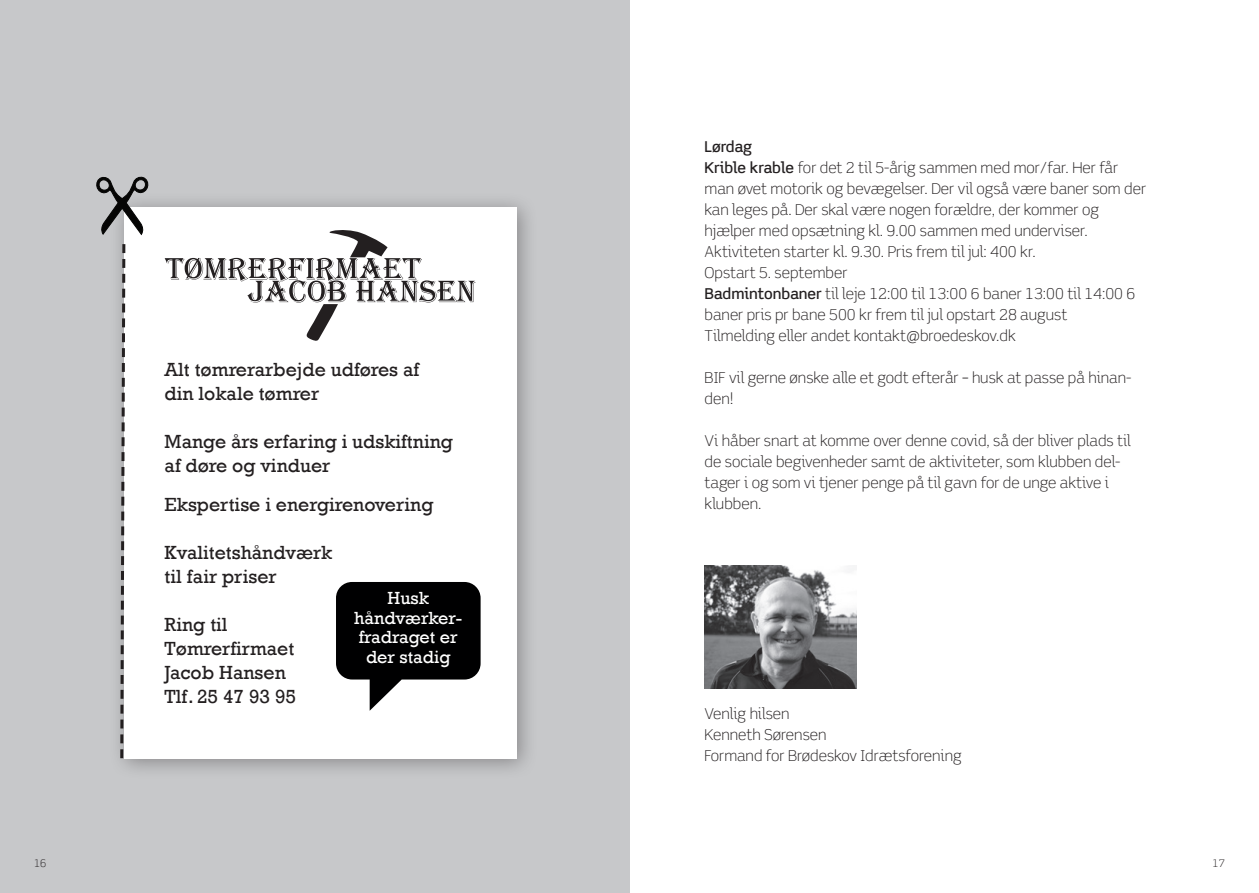
<style>
.page{position:relative;width:1259px;height:893px;background:#fff}
.page>*{position:absolute;margin:0;border:0;box-sizing:border-box;transform-origin:0 0}
.Brød{font:19.5px/24px "Rockwell";color:#231f20}
.Brød-2{font:18px/19.5px "Rockwell";color:#fff;text-align:center}
.Brød-3{font:300 15px/21px "Scene Alt";color:#231f20}
.Underrubrik{font:500 15px "Scene Alt";color:#231f20}
.t1{font:300 10.5px "Scene Alt";color:#231f20}
.s1{font-weight:500}
</style>
<div class="page">
<div style="left:0;top:0;width:629px;height:893px;background:#c7c8ca"></div>
<div style="left:108px;top:192px;width:430px;height:588px;background:#231f20;opacity:.39"></div>
<div style="left:124px;top:207px;width:393px;height:551px;background:#fff"></div>
<svg style="left:165px;top:230px;width:311px;height:111px"></svg>
<svg style="left:96px;top:176px;width:53px;height:59px"></svg>
<svg style="left:119px;top:241px;width:8px;height:520px"></svg>
<svg style="left:336px;top:582px;width:144px;height:129px"></svg>
<img style="left:704px;top:565px;width:152px;height:124px">
<p class="Brød" style="left:165px;top:358px;width:256px">Alt tømrerarbejde udføres af din lokale tømrer</p>
<p class="Brød" style="left:165px;top:430px;width:290px">Mange års erfaring i udskiftning af døre og vinduer</p>
<p class="Brød" style="left:165px;top:493px;width:270px">Ekspertise i energirenovering</p>
<p class="Brød" style="left:165px;top:541px;width:169px">Kvalitetshåndværk til fair priser</p>
<p class="Brød" style="left:165px;top:613px;width:64px">Ring til</p>
<p class="Brød" style="left:165px;top:637px;width:131px">Tømrerfirmaet<br>Jacob Hansen</p>
<p class="Brød" style="left:165px;top:685px;width:133px">Tlf. 25 47 93 95</p>
<p class="Brød-2" style="left:387px;top:589px;width:43px">Husk</p>
<p class="Brød-2" style="left:354px;top:608px;width:110px">håndværker-</p>
<p class="Brød-2" style="left:359px;top:628px;width:100px">fradraget er der stadig</p>
<p class="Underrubrik" style="left:704px;top:137px;width:49px">Lørdag</p>
<p class="Brød-3" style="left:704px;top:157px;width:443px"><span class="s1">Krible krable</span> for det 2 til 5-årig sammen med mor/far. Her får man øvet motorik og bevægelser. Der vil også være baner som der kan leges på. Der skal være nogen forældre, der kommer og hjælper med opsætning kl. 9.00 sammen med underviser.</p>
<p class="Brød-3" style="left:704px;top:241px;width:333px">Aktiviteten starter kl. 9.30. Pris frem til jul: 400 kr.<br>Opstart 5. september</p>
<p class="Brød-3" style="left:704px;top:283px;width:432px"><span class="s1">Badmintonbaner</span> til leje 12:00 til 13:00 6 baner 13:00 til 14:00 6 baner pris pr bane 500 kr frem til jul opstart 28 august</p>
<p class="Brød-3" style="left:704px;top:325px;width:313px">Tilmelding eller andet kontakt@broedeskov.dk</p>
<p class="Brød-3" style="left:704px;top:367px;width:428px">BIF vil gerne ønske alle et godt efterår – husk at passe på hinan&shy;den!</p>
<p class="Brød-3" style="left:704px;top:430px;width:427px">Vi håber snart at komme over denne covid, så der bliver plads til de sociale begivenheder samt de aktiviteter, som klubben del&shy;tager i og som vi tjener penge på til gavn for de unge aktive i klubben.</p>
<p class="Brød-3" style="left:704px;top:703px;width:86px">Venlig hilsen</p>
<p class="Brød-3" style="left:704px;top:724px;width:123px">Kenneth Sørensen</p>
<p class="Brød-3" style="left:704px;top:745px;width:259px">Formand for Brødeskov Idrætsforening</p>
<p class="t1" style="left:34px;top:857px;width:14px">16</p>
<p class="t1" style="left:1212px;top:857px;width:14px">17</p>
</div>
